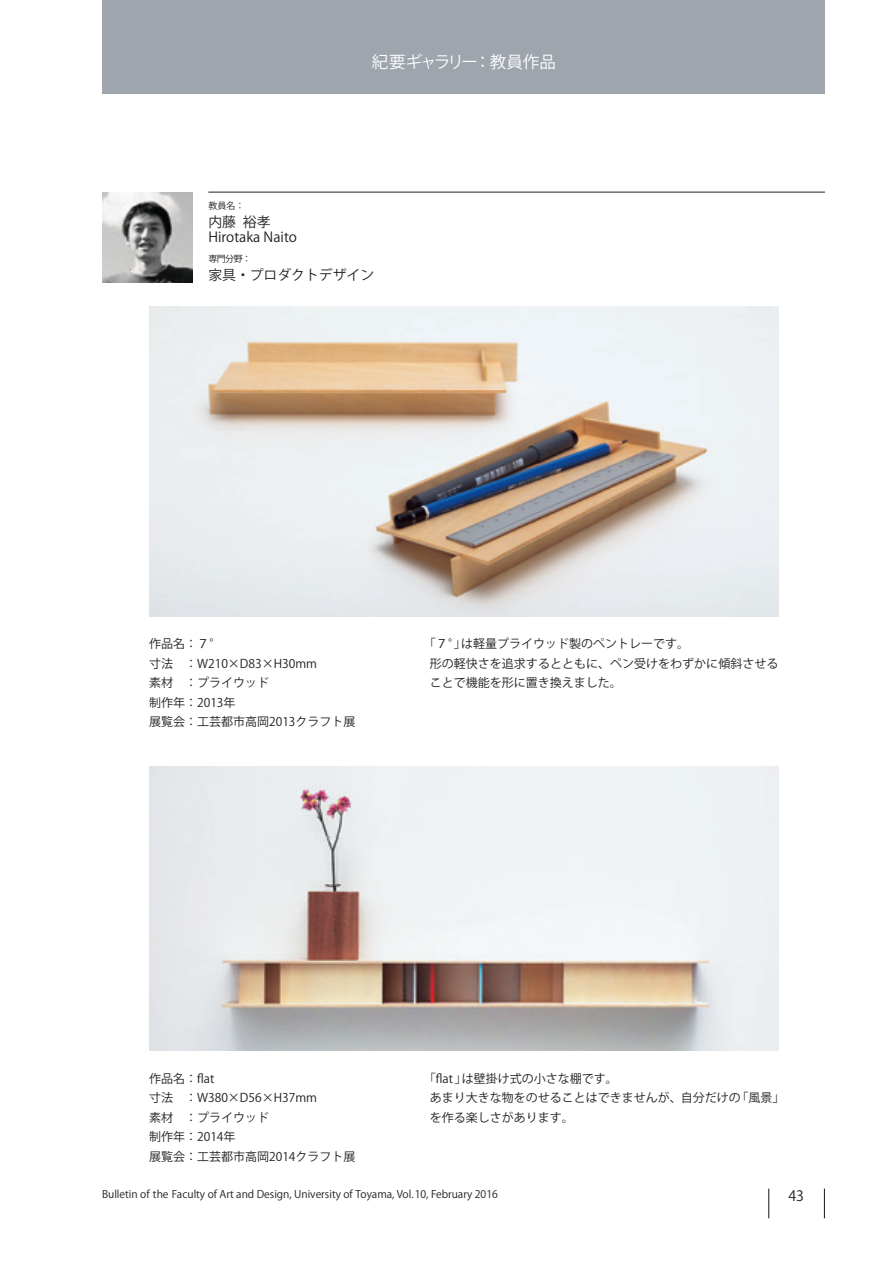
<style>
.page{position:relative;width:893px;height:1263px;background:#fff}
.page>*{position:absolute;margin:0;border:0;box-sizing:border-box;transform-origin:0 0}
.t1{font:16.5px "Koz Go Std";color:#fff}
.t2{font:14.25px "Koz Go Std";color:#231f20}
.t3{font:13.8px/15.8px "Koz Go Std";color:#231f20}
.t4{font:12px/19.5px "Koz Go Std";color:#231f20}
.t5{font:10.5px "Koz Go Std";color:#231f20}
.t6{font:9px "Koz Go Std";letter-spacing:-.065em;color:#231f20}
</style>
<div class="page">
<div style="left:103px;top:0;width:722px;height:94px;background:#9ea5ac"></div>
<img style="left:149px;top:306px;width:629px;height:311px">
<img style="left:149px;top:766px;width:629px;height:285px">
<img style="left:103px;top:193px;width:89px;height:89px">
<hr style="left:208px;top:192px;width:617px;height:1px;background:#231f20">
<hr style="left:768px;top:1188px;width:1px;height:30px;background:#231f20">
<hr style="left:824px;top:1188px;width:1px;height:30px;background:#231f20">
<p class="t6" style="left:208px;top:200px;width:37px">教員名：</p>
<p class="t3" style="left:208px;top:214px;width:90px">内藤 裕孝<br>Hirotaka Naito</p>
<h1 class="t1" style="left:372px;top:51px;width:186px">紀要ギャラリー：教員作品</h1>
<p class="t6" style="left:208px;top:253px;width:44px">専門分野：</p>
<p class="t3" style="left:208px;top:267px;width:167px">家具・プロダクトデザイン</p>
<p class="t4" style="left:149px;top:635px;width:208px">作品名：７°<br>寸法　：W210×D83×H30mm<br>素材　：プライウッド<br>制作年：2013年<br>展覧会：工芸都市高岡2013クラフト展</p>
<p class="t4" style="left:430px;top:635px;width:350px;text-indent:-6px">「７°」は軽量プライウッド製のペントレーです。<br>形の軽快さを追求するとともに、ペン受けをわずかに傾斜させることで機能を形に置き換えました。</p>
<p class="t4" style="left:149px;top:1069px;width:208px">作品名：flat<br>寸法　：W380×D56×H37mm<br>素材　：プライウッド<br>制作年：2014年<br>展覧会：工芸都市高岡2014クラフト展</p>
<p class="t4" style="left:430px;top:1069px;width:356px;text-indent:-6px">「flat 」は壁掛け式の小さな棚です。<br>あまり大きな物をのせることはできませんが、自分だけの「風景」を作る楽しさがあります。</p>
<p class="t5" style="left:102px;top:1187px;width:397px">Bulletin of the Faculty of Art and Design, University of Toyama, Vol. 10, February 2016</p>
<p class="t2" style="left:788px;top:1187px;width:17px">43</p>
</div>
